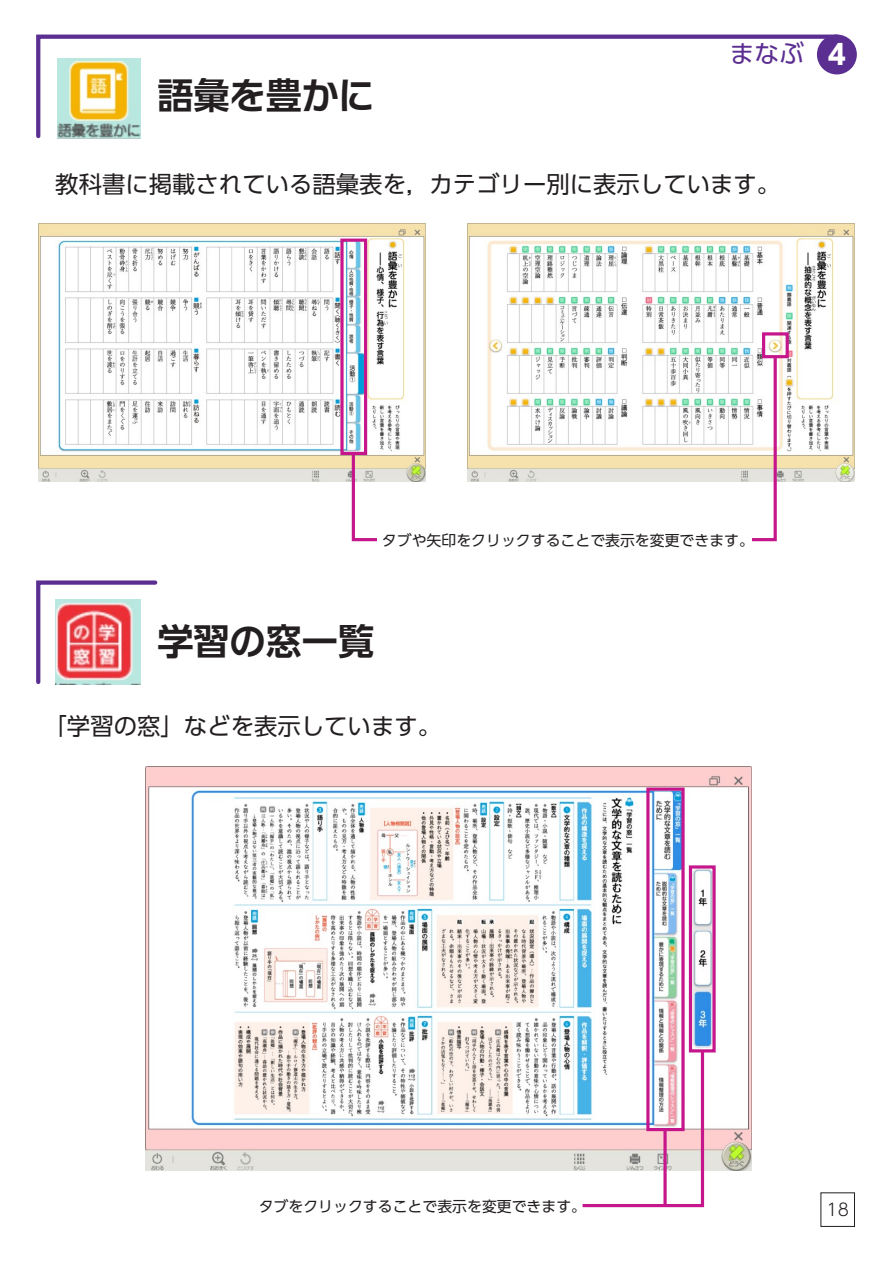
<style>
.page{position:relative;width:893px;height:1263px;background:#fff}
.page>*{position:absolute;margin:0;border:0;box-sizing:border-box;transform-origin:0 0}
.t1{font:700 36.15px "UD Shin Go Pro De";color:#231f20}
.t2{font:24.6px "UD Shin Go Pro";color:#5b2e91}
.t3{font:23.4px "UD Shin Go Pro";color:#231f20}
.t4{font:300 16.95px "UD Shin Go Pro";color:#231f20}
.t5{font:14.85px "UD Shin Go Pro";color:#231f20}
.s1{font-family:"Typelabo N Std De"}
.s2{font-weight:700;font-size:27.45px;color:#fff}
</style>
<div class="page">
<div style="left:819px;top:37px;width:36px;height:35px;background:#5b2e91;border-radius:50%"></div>
<div style="left:817px;top:35px;width:40px;height:39px;border:4px solid #5b2e91;border-radius:50%"></div>
<svg style="left:36px;top:34px;width:805px;height:105px"></svg>
<svg style="left:36px;top:580px;width:122px;height:105px"></svg>
<img style="left:57px;top:59px;width:83px;height:79px">
<img style="left:55px;top:599px;width:85px;height:85px">
<img style="left:38px;top:223px;width:388px;height:259px">
<img style="left:467px;top:223px;width:388px;height:259px">
<div style="left:762px;top:332px;width:27px;height:26px;border:3px solid #c5168c"></div>
<div style="left:340px;top:239px;width:27px;height:216px;border:3px solid #c5168c"></div>
<svg style="left:350px;top:354px;width:428px;height:188px"></svg>
<div style="left:377px;top:527px;width:374px;height:27px;background:#fff"></div>
<img style="left:146px;top:766px;width:605px;height:404px">
<div style="left:689px;top:865px;width:27px;height:187px;border:3px solid #c5168c"></div>
<div style="left:646px;top:787px;width:39px;height:344px;border:3px solid #c5168c"></div>
<svg style="left:579px;top:1049px;width:127px;height:159px"></svg>
<svg style="left:663px;top:1129px;width:4px;height:76px"></svg>
<div style="left:820px;top:1192px;width:35px;height:35px;border:1px solid #231f20"></div>
<h1 class="t1" style="left:157px;top:66px;width:218px">語彙<span class="s1">を</span>豊<span class="s1">かに</span></h1>
<p class="t2" style="left:730px;top:34px;width:118px">まなぶ <span class="s2">4</span></p>
<p class="t3" style="left:55px;top:165px;width:726px">教科書に掲載されている語彙表を，カテゴリー別に表示しています。</p>
<p class="t5" style="left:382px;top:529px;width:374px">タブや矢印をクリックすることで表示を変更できます。</p>
<h1 class="t1" style="left:157px;top:612px;width:218px">学習<span class="s1">の</span>窓一覧</h1>
<p class="t3" style="left:44px;top:707px;width:399px">「学習の窓」などを表示しています。</p>
<p class="t5" style="left:259px;top:1194px;width:329px">タブをクリックすることで表示を変更できます。</p>
<p class="t4" style="left:826px;top:1196px;width:24px">18</p>
</div>
